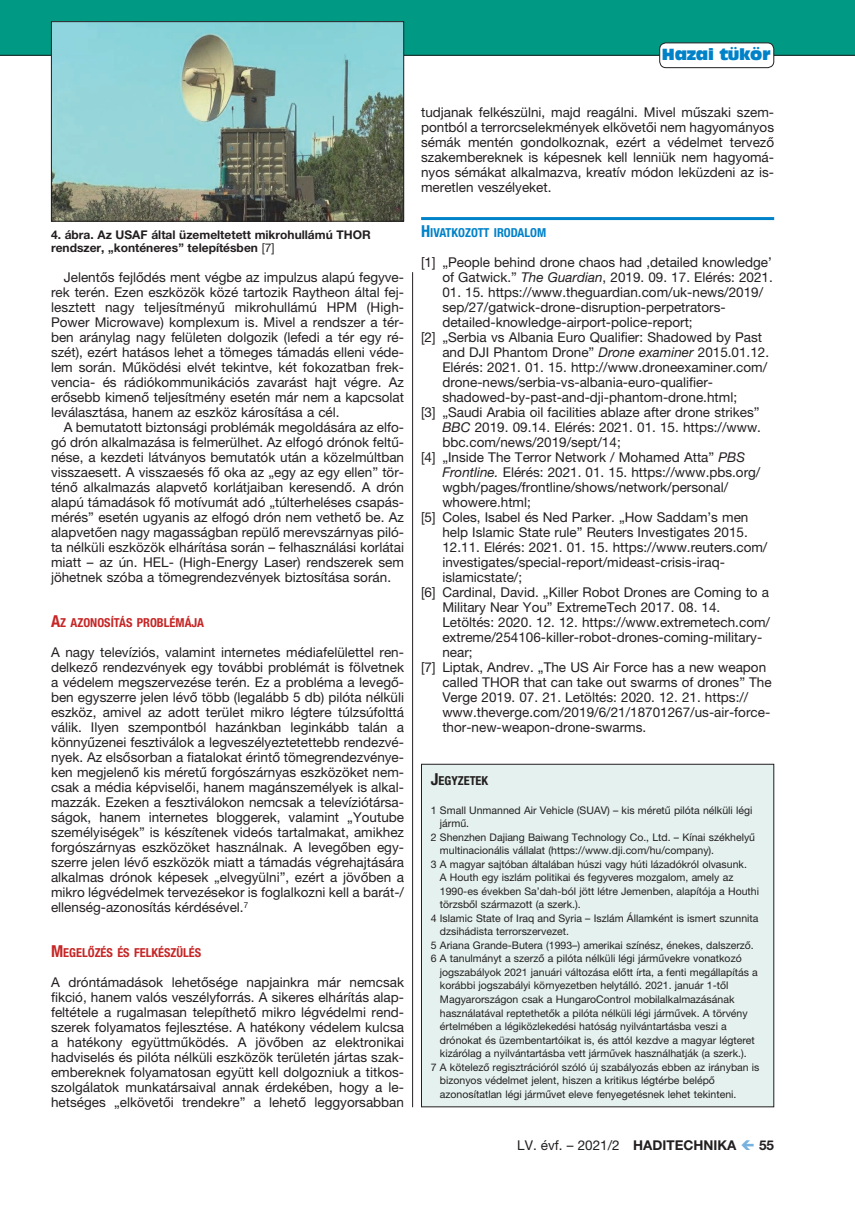
<style>
.page{position:relative;width:855px;height:1212px;background:#fff}
.page>*{position:absolute;margin:0;border:0;box-sizing:border-box;transform-origin:0 0}
.t1{font:15px "Antique Olive Compact";letter-spacing:-.02em;color:#0082c8}
.t2{font:13.5px/15px "Helvetica Neue LT Pro";color:#231f20;text-align:justify}
.t3{font:700 13.5px "Helvetica Neue LT Pro";color:#231f20}
.t4{font:700 condensed 12.3px "Helvetica Neue LT Pro";color:#c62626}
.t5{font:700 condensed 12.3px "Helvetica Neue LT Pro";color:#0082c8}
.t6{font:700 condensed 12.3px "Helvetica Neue LT Pro";color:#231f20}
.t7{font:700 12px/13.5px "Helvetica Neue LT Pro";color:#231f20}
.t8{font:10.5px "Helvetica Neue LT Pro";color:#231f20}
.s1{font-weight:400}
.s2{font-size:16.5px}
.s3{font-style:italic}
.s4{font-weight:700}
</style>
<div class="page">
<div style="left:0;top:0;width:855px;height:55px;background:#009a84"></div>
<hr style="left:0;top:55px;width:855px;height:1px;background:#231f20">
<div style="left:659px;top:43px;width:114px;height:25px;background:#fff;border-radius:6px"></div>
<div style="left:659px;top:43px;width:115px;height:25px;border:1px solid #231f20;border-radius:6px"></div>
<div style="left:421px;top:764px;width:352px;height:343px;background:#e4f1ee"></div>
<div style="left:421px;top:764px;width:353px;height:343px;border:1px solid #231f20"></div>
<hr style="left:421px;top:217px;width:353px;height:3px;background:#0082c8">
<img style="left:53px;top:23px;width:349px;height:197px">
<div style="left:51px;top:21px;width:353px;height:201px;border:1px solid #231f20"></div>
<hr style="left:412px;top:272px;width:1px;height:835px;background:#231f20">
<p class="t1" style="left:662px;top:44px;width:110px">Hazai tükör</p>
<p class="t7" style="left:51px;top:227px;width:321px">4. ábra. Az USAF által üzemeltetett mikrohullámú THOR rendszer, „konténeres” telepítésben <span class="s1">[7]</span></p>
<p class="t2" style="left:51px;top:270px;width:355px;text-indent:13px">Jelentős fejlődés ment végbe az impulzus alapú fegyve&shy;rek terén. Ezen eszközök közé tartozik Raytheon által fej&shy;lesztett nagy teljesítményű mikrohullámú HPM (High-Power Microwave) komplexum is. Mivel a rendszer a tér&shy;ben aránylag nagy felületen dolgozik (lefedi a tér egy ré&shy;szét), ezért hatásos lehet a tömeges támadás elleni véde&shy;lem során. Működési elvét tekintve, két fokozatban frek&shy;vencia- és rádiókommunikációs zavarást hajt végre. Az erősebb kimenő teljesítmény esetén már nem a kapcsolat leválasztása, hanem az eszköz károsítása a cél.</p>
<p class="t2" style="left:51px;top:420px;width:354px;text-indent:13px">A bemutatott biztonsági problémák megoldására az elfo&shy;gó drón alkalmazása is felmerülhet. Az elfogó drónok feltű&shy;nése, a kezdeti látványos bemutatók után a közelmúltban visszaesett. A visszaesés fő oka az „egy az egy ellen” tör&shy;ténő alkalmazás alapvető korlátjaiban keresendő. A drón alapú támadások fő motívumát adó „túlterheléses csapás&shy;mérés” esetén ugyanis az elfogó drón nem vethető be. Az alapvetően nagy magasságban repülő merevszárnyas piló&shy;ta nélküli eszközök elhárítása során – felhasználási korlátai miatt – az ún. HEL- (High-Energy Laser) rendszerek sem jöhetnek szóba a tömegrendezvények biztosítása során.</p>
<p class="t4" style="left:51px;top:615px;width:155px"><span class="s2">A</span>Z AZONOSÍTÁS PROBLÉMÁJA</p>
<p class="t2" style="left:51px;top:645px;width:354px">A nagy televíziós, valamint internetes médiafelülettel ren&shy;delkező rendezvények egy további problémát is fölvetnek a védelem megszervezése terén. Ez a probléma a levegő&shy;ben egyszerre jelen lévő több (legalább 5 db) pilóta nélküli eszköz, amivel az adott terület mikro légtere túlzsúfolttá válik. Ilyen szempontból hazánkban leginkább talán a könnyűzenei fesztiválok a legveszélyeztetettebb rendezvé&shy;nyek. Az elsősorban a fiatalokat érintő tömegrendezvénye&shy;ken megjelenő kis méretű forgószárnyas eszközöket nem&shy;csak a média képviselői, hanem magánszemélyek is alkal&shy;mazzák. Ezeken a fesztiválokon nemcsak a televíziótársa&shy;ságok, hanem internetes bloggerek, valamint „Youtube személyiségek” is készítenek videós tartalmakat, amikhez forgószárnyas eszközöket használnak. A levegőben egy&shy;szerre jelen lévő eszközök miatt a támadás végrehajtására alkalmas drónok képesek „elvegyülni”, ezért a jövőben a mikro légvédelmek tervezésekor is foglalkozni kell a barát-/ ellenség-azonosítás kérdésével.<sup>7</sup></p>
<p class="t4" style="left:51px;top:945px;width:152px"><span class="s2">M</span>EGELŐZÉS ÉS FELKÉSZÜLÉS</p>
<p class="t2" style="left:51px;top:975px;width:354px">A dróntámadások lehetősége napjainkra már nemcsak fikció, hanem valós veszélyforrás. A sikeres elhárítás alap&shy;feltétele a rugalmasan telepíthető mikro légvédelmi rend&shy;szerek folyamatos fejlesztése. A hatékony védelem kulcsa a hatékony együttműködés. A jövőben az elektronikai hadviselés és pilóta nélküli eszközök területén jártas szak&shy;embereknek folyamatosan együtt kell dolgozniuk a titkos&shy;szolgálatok munkatársaival annak érdekében, hogy a le&shy;hetséges „elkövetői trendekre” a lehető leggyorsabban</p>
<p class="t2" style="left:421px;top:105px;width:354px">tudjanak felkészülni, majd reagálni. Mivel műszaki szem&shy;pontból a terrorcselekmények elkövetői nem hagyományos sémák mentén gondolkoznak, ezért a védelmet tervező szakembereknek is képesnek kell lenniük nem hagyomá&shy;nyos sémákat alkalmazva, kreatív módon leküzdeni az is&shy;meretlen veszélyeket.</p>
<p class="t5" style="left:421px;top:225px;width:127px"><span class="s2">H</span>IVATKOZOTT IRODALOM</p>
<p class="t2" style="left:421px;top:255px;width:353px;text-align:right">[1] „People behind drone chaos had ‚detailed knowledge’ of Gatwick.” <span class="s3">The Guardian</span>, 2019. 09. 17. Elérés: 2021.</p>
<p class="t2" style="left:442px;top:285px;width:322px">01. 15. https://www.theguardian.com/uk-news/2019/</p>
<p class="t2" style="left:442px;top:300px;width:285px">sep/27/gatwick-drone-disruption-perpetrators-</p>
<p class="t2" style="left:442px;top:315px;width:252px">detailed-knowledge-airport-police-report;</p>
<p class="t2" style="left:421px;top:330px;width:342px">[2] „Serbia vs Albania Euro Qualifier: Shadowed by Past</p>
<p class="t2" style="left:442px;top:345px;width:328px">and DJI Phantom Drone” <span class="s3">Drone examiner</span> 2015.01.12.</p>
<p class="t2" style="left:442px;top:360px;width:326px">Elérés: 2021. 01. 15. http://www.droneexaminer.com/</p>
<p class="t2" style="left:442px;top:375px;width:272px">drone-news/serbia-vs-albania-euro-qualifier-</p>
<p class="t2" style="left:442px;top:390px;width:296px">shadowed-by-past-and-dji-phantom-drone.html;</p>
<p class="t2" style="left:421px;top:405px;width:340px">[3] „Saudi Arabia oil facilities ablaze after drone strikes”</p>
<p class="t2" style="left:442px;top:420px;width:320px"><span class="s3">BBC</span> 2019. 09.14. Elérés: 2021. 01. 15. https://www.</p>
<p class="t2" style="left:442px;top:435px;width:180px">bbc.com/news/2019/sept/14;</p>
<p class="t2" style="left:421px;top:450px;width:325px">[4] „Inside The Terror Network / Mohamed Atta” <span class="s3">PBS</span></p>
<p class="t2" style="left:442px;top:465px;width:319px"><span class="s3">Frontline.</span> Elérés: 2021. 01. 15. https://www.pbs.org/</p>
<p class="t2" style="left:442px;top:480px;width:287px">wgbh/pages/frontline/shows/network/personal/</p>
<p class="t2" style="left:442px;top:495px;width:90px">whowere.html;</p>
<p class="t2" style="left:421px;top:510px;width:329px">[5] Coles, Isabel és Ned Parker. „How Saddam’s men</p>
<p class="t2" style="left:442px;top:525px;width:307px">help Islamic State rule” Reuters Investigates 2015.</p>
<p class="t2" style="left:442px;top:540px;width:326px">12.11. Elérés: 2021. 01. 15. https://www.reuters.com/</p>
<p class="t2" style="left:442px;top:555px;width:284px">investigates/special-report/mideast-crisis-iraq-</p>
<p class="t2" style="left:442px;top:570px;width:81px">islamicstate/;</p>
<p class="t2" style="left:421px;top:585px;width:349px">[6] Cardinal, David. „Killer Robot Drones are Coming to a</p>
<p class="t2" style="left:442px;top:600px;width:279px">Military Near You” ExtremeTech 2017. 08. 14.</p>
<p class="t2" style="left:442px;top:615px;width:329px">Letöltés: 2020. 12. 12. https://www.extremetech.com/</p>
<p class="t2" style="left:442px;top:630px;width:321px">extreme/254106-killer-robot-drones-coming-military-</p>
<p class="t2" style="left:442px;top:645px;width:32px">near;</p>
<p class="t2" style="left:421px;top:660px;width:346px">[7] Liptak, Andrev. „The US Air Force has a new weapon</p>
<p class="t2" style="left:442px;top:675px;width:331px">called THOR that can take out swarms of drones” The</p>
<p class="t2" style="left:442px;top:690px;width:307px">Verge 2019. 07. 21. Letöltés: 2020. 12. 21. https://</p>
<p class="t2" style="left:442px;top:705px;width:329px">www.theverge.com/2019/6/21/18701267/us-air-force-</p>
<p class="t2" style="left:442px;top:720px;width:205px">thor-new-weapon-drone-swarms.</p>
<p class="t6" style="left:431px;top:773px;width:59px"><span class="s2">J</span>EGYZETEK</p>
<p class="t8" style="left:431px;top:804px;width:323px">1 Small Unmanned Air Vehicle (SUAV) – kis méretű pilóta nélküli légi</p>
<p class="t8" style="left:440px;top:817px;width:31px">jármű.</p>
<p class="t8" style="left:431px;top:831px;width:326px">2 Shenzhen Dajiang Baiwang Technology Co., Ltd. – Kínai székhelyű</p>
<p class="t8" style="left:440px;top:844px;width:276px">multinacionális vállalat (https://www.dji.com/hu/company).</p>
<p class="t8" style="left:431px;top:858px;width:317px">3 A magyar sajtóban általában húszi vagy húti lázadókról olvasunk.</p>
<p class="t8" style="left:440px;top:871px;width:295px">A Houth egy iszlám politikai és fegyveres mozgalom, amely az</p>
<p class="t8" style="left:440px;top:885px;width:321px">1990-es években Sa’dah-ból jött létre Jemenben, alapítója a Houthi</p>
<p class="t8" style="left:440px;top:898px;width:142px">törzsből származott (a szerk.).</p>
<p class="t8" style="left:431px;top:912px;width:329px">4 Islamic State of Iraq and Syria – Iszlám Államként is ismert szunnita</p>
<p class="t8" style="left:440px;top:925px;width:130px">dzsihádista terrorszervezet.</p>
<p class="t8" style="left:431px;top:939px;width:324px">5 Ariana Grande-Butera (1993–) amerikai színész, énekes, dalszerző.</p>
<p class="t8" style="left:431px;top:952px;width:312px">6 A tanulmányt a szerző a pilóta nélküli légi járművekre vonatkozó</p>
<p class="t8" style="left:440px;top:966px;width:319px">jogszabályok 2021 januári változása előtt írta, a fenti megállapítás a</p>
<p class="t8" style="left:440px;top:979px;width:290px">korábbi jogszabályi környezetben helytálló. 2021. január 1-től</p>
<p class="t8" style="left:440px;top:993px;width:296px">Magyarországon csak a HungaroControl mobilalkalmazásának</p>
<p class="t8" style="left:440px;top:1006px;width:309px">használatával reptethetők a pilóta nélküli légi járművek. A törvény</p>
<p class="t8" style="left:440px;top:1020px;width:288px">értelmében a légiközlekedési hatóság nyilvántartásba veszi a</p>
<p class="t8" style="left:440px;top:1033px;width:316px">drónokat és üzembentartóikat is, és attól kezdve a magyar légteret</p>
<p class="t8" style="left:440px;top:1047px;width:308px">kizárólag a nyilvántartásba vett járművek használhatják (a szerk.).</p>
<p class="t8" style="left:431px;top:1060px;width:330px">7 A kötelező regisztrációról szóló új szabályozás ebben az irányban is</p>
<p class="t8" style="left:440px;top:1074px;width:276px">bizonyos védelmet jelent, hiszen a kritikus légtérbe belépő</p>
<p class="t8" style="left:440px;top:1087px;width:298px">azonosítatlan légi járművet eleve fenyegetésnek lehet tekinteni.</p>
<p class="t2" style="left:517px;top:1137px;width:221px">LV. évf. – 2021/2 <span class="s4">HADITECHNIKA</span></p>
<p class="t3" style="left:759px;top:1137px;width:17px">55</p>
</div>
